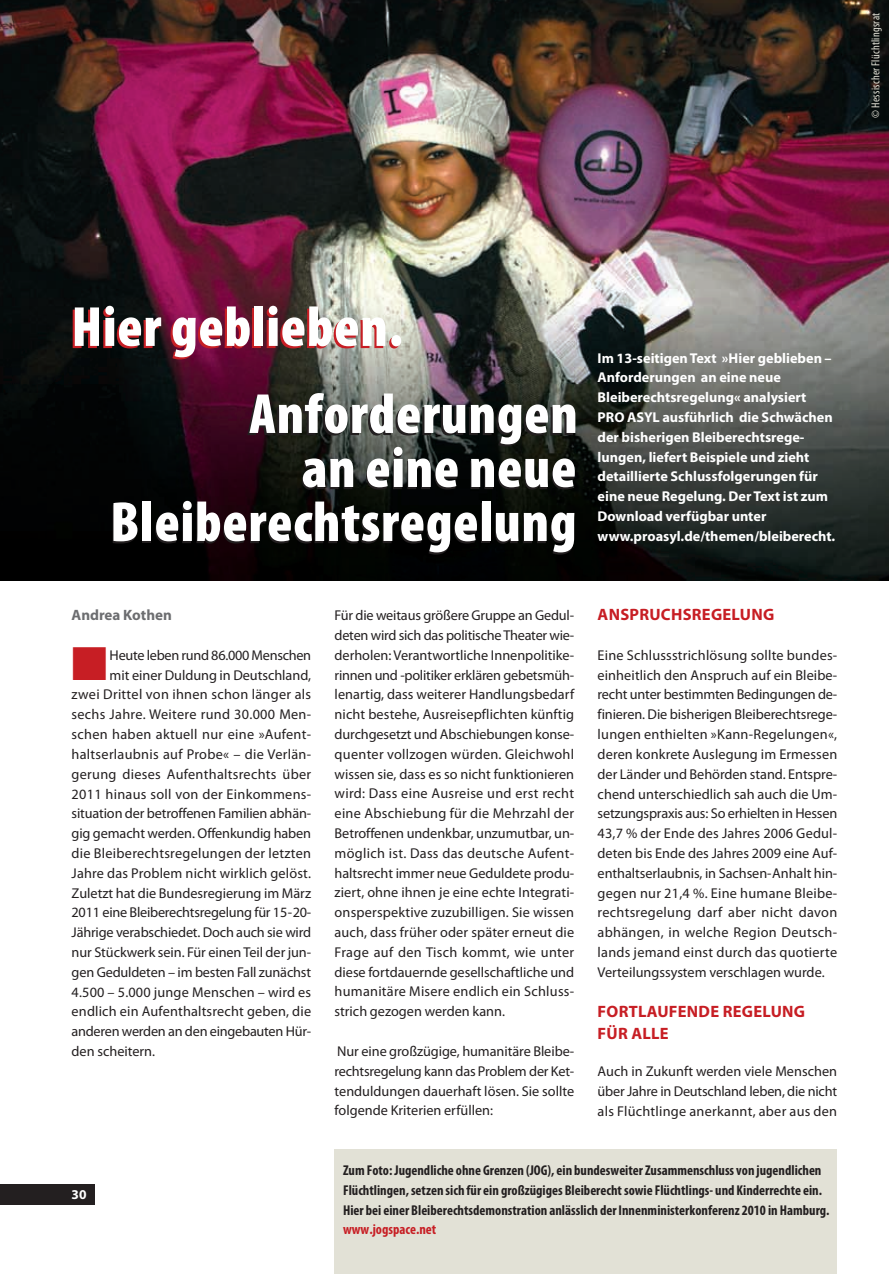
<style>
.page{position:relative;width:889px;height:1274px;background:#fff}
.page>*{position:absolute;margin:0;border:0;box-sizing:border-box;transform-origin:0 0}
.t1{font:900 condensed 57px/87px "Myriad Pro";letter-spacing:.015em;color:#fff}
.t2{font:700 16.5px/22.8px "Myriad Pro";letter-spacing:.015em;color:#c71e24}
.t3{font:700 15px "Myriad Pro";color:#6c6d70}
.t4{font:14.25px/19.8px "Myriad Pro";color:#231f20;text-align:justify}
.t5{font:700 14.25px/19.8px "Myriad Pro";color:#fff}
.t6{font:700 condensed 14.25px/19.8px "Myriad Pro";color:#231f20}
.t7{font:14.25px "Myriad Pro";letter-spacing:.02em;color:#231f20}
.t8{font:14.25px "Myriad Pro";letter-spacing:-.02em;color:#231f20}
.t9{font:700 condensed 14.25px "Myriad Pro";color:#c71e24}
.t10{font:700 13.5px "Myriad Pro";color:#fff}
.t11{font:condensed 11.7px "Myriad Pro";letter-spacing:.025em;color:#e2e1d6}
.s1{color:#c71e24}
</style>
<div class="page">
<img style="left:0;top:0;width:889px;height:1273px">
<p class="t11" style="left:871px;top:118px;width:107px;rotate:-90deg">© Hessischer Flüchtlingsrat</p>
<h1 class="t1" style="left:249px;top:289px;width:330px;text-indent:-178px">Hier geblieben.<br>Anforderungen</h1>
<h1 class="t1" style="left:110px;top:446px;width:468px;line-height:54px;text-align:right">an eine neue<br>Bleiberechtsregelung</h1>
<p class="t5" style="left:597px;top:349px;width:239px">Im 13-seitigen Text »Hier geblieben – Anforderungen an eine neue Bleiberechtsregelung« analysiert PRO ASYL ausführlich die Schwächen der bisherigen Bleiberechtsrege&shy;lungen, liefert Beispiele und zieht detaillierte Schlussfolgerungen für eine neue Regelung. Der Text ist zum Download verfügbar unter www.proasyl.de/themen/bleiberecht.</p>
<p class="t3" style="left:72px;top:609px;width:102px">Andrea Kothen</p>
<p class="t8" style="left:72px;top:649px;width:241px"><span class="s1">■</span> Heute leben rund 86.000 Menschen</p>
<p class="t4" style="left:110px;top:666px;width:203px">mit einer Duldung in Deutschland,</p>
<p class="t7" style="left:72px;top:689px;width:241px">zwei Drittel von ihnen schon länger als</p>
<p class="t7" style="left:72px;top:709px;width:241px">sechs Jahre. Weitere rund 30.000 Men-</p>
<p class="t7" style="left:72px;top:728px;width:241px">schen haben aktuell nur eine »Aufent-</p>
<p class="t7" style="left:72px;top:748px;width:241px">haltserlaubnis auf Probe« – die Verlän-</p>
<p class="t7" style="left:72px;top:768px;width:241px">gerung dieses Aufenthaltsrechts über</p>
<p class="t7" style="left:72px;top:788px;width:241px">2011 hinaus soll von der Einkommens-</p>
<p class="t4" style="left:72px;top:804px;width:241px">situation der betroffenen Familien abhän-</p>
<p class="t4" style="left:72px;top:824px;width:241px">gig gemacht werden. Offenkundig haben</p>
<p class="t7" style="left:72px;top:847px;width:241px">die Bleiberechtsregelungen der letzten</p>
<p class="t4" style="left:72px;top:864px;width:241px">Jahre das Problem nicht wirklich gelöst.</p>
<p class="t4" style="left:72px;top:884px;width:241px">Zuletzt hat die Bundesregierung im März</p>
<p class="t4" style="left:72px;top:903px;width:241px">2011 eine Bleiberechtsregelung für 15-20-</p>
<p class="t4" style="left:72px;top:923px;width:241px">Jährige verabschiedet. Doch auch sie wird</p>
<p class="t4" style="left:72px;top:943px;width:241px">nur Stückwerk sein. Für einen Teil der jun-</p>
<p class="t4" style="left:72px;top:963px;width:241px">gen Geduldeten – im besten Fall zunächst</p>
<p class="t4" style="left:72px;top:983px;width:241px">4.500 – 5.000 junge Menschen – wird es</p>
<p class="t4" style="left:72px;top:1002px;width:241px">endlich ein Aufenthaltsrecht geben, die</p>
<p class="t4" style="left:72px;top:1022px;width:241px">anderen werden an den eingebauten Hür-</p>
<p class="t4" style="left:72px;top:1042px;width:85px">den scheitern.</p>
<p class="t4" style="left:334px;top:606px;width:241px">Für die weitaus größere Gruppe an Gedul&shy;deten wird sich das politische Theater wie&shy;derholen: Verantwortliche Innenpolitike&shy;rinnen und -politiker erklären gebetsmüh&shy;lenartig, dass weiterer Handlungsbedarf nicht bestehe, Ausreisepflichten künftig durchgesetzt und Abschiebungen konse&shy;quenter vollzogen würden. Gleichwohl wissen sie, dass es so nicht funktionieren wird: Dass eine Ausreise und erst recht eine Abschiebung für die Mehrzahl der Betroffenen undenkbar, unzumutbar, un&shy;möglich ist. Dass das deutsche Aufent&shy;haltsrecht immer neue Geduldete produ&shy;ziert, ohne ihnen je eine echte Integrati&shy;onsperspektive zuzubilligen. Sie wissen auch, dass früher oder später erneut die Frage auf den Tisch kommt, wie unter diese fortdauernde gesellschaftliche und humanitäre Misere endlich ein Schluss&shy;strich gezogen werden kann.</p>
<p class="t4" style="left:334px;top:1042px;width:241px">Nur eine großzügige, humanitäre Bleibe&shy;rechtsregelung kann das Problem der Ket&shy;tenduldungen dauerhaft lösen. Sie sollte folgende Kriterien erfüllen:</p>
<p class="t2" style="left:597px;top:604px;width:178px">ANSPRUCHSREGELUNG</p>
<p class="t4" style="left:597px;top:646px;width:241px">Eine Schlussstrichlösung sollte bundes&shy;einheitlich den Anspruch auf ein Bleibe&shy;recht unter bestimmten Bedingungen de&shy;finieren. Die bisherigen Bleiberechtsrege&shy;lungen enthielten »Kann-Regelungen«, deren konkrete Auslegung im Ermessen der Länder und Behörden stand. Entspre&shy;chend unterschiedlich sah auch die Um&shy;setzungspraxis aus: So erhielten in Hessen 43,7 % der Ende des Jahres 2006 Gedul&shy;deten bis Ende des Jahres 2009 eine Auf&shy;enthaltserlaubnis, in Sachsen-Anhalt hin&shy;gegen nur 21,4 %. Eine humane Bleibe&shy;rechtsregelung darf aber nicht davon abhängen, in welche Region Deutsch&shy;lands jemand einst durch das quotierte Verteilungssystem verschlagen wurde.</p>
<p class="t2" style="left:597px;top:1000px;width:209px">FORTLAUFENDE REGELUNG<br>FÜR ALLE</p>
<p class="t4" style="left:597px;top:1062px;width:241px">Auch in Zukunft werden viele Menschen über Jahre in Deutschland leben, die nicht als Flüchtlinge anerkannt, aber aus den</p>
<p class="t10" style="left:72px;top:1188px;width:16px">30</p>
<p class="t6" style="left:343px;top:1161px;width:488px">Zum Foto: Jugendliche ohne Grenzen (JOG), ein bundesweiter Zusammenschluss von jugendlichen<br>Flüchtlingen, setzen sich für ein großzügiges Bleiberecht sowie Flüchtlings- und Kinderrechte ein.<br>Hier bei einer Bleiberechtsdemonstration anlässlich der Innenministerkonferenz 2010 in Hamburg.</p>
<p class="t9" style="left:343px;top:1223px;width:95px">www.jogspace.net</p>
</div>
